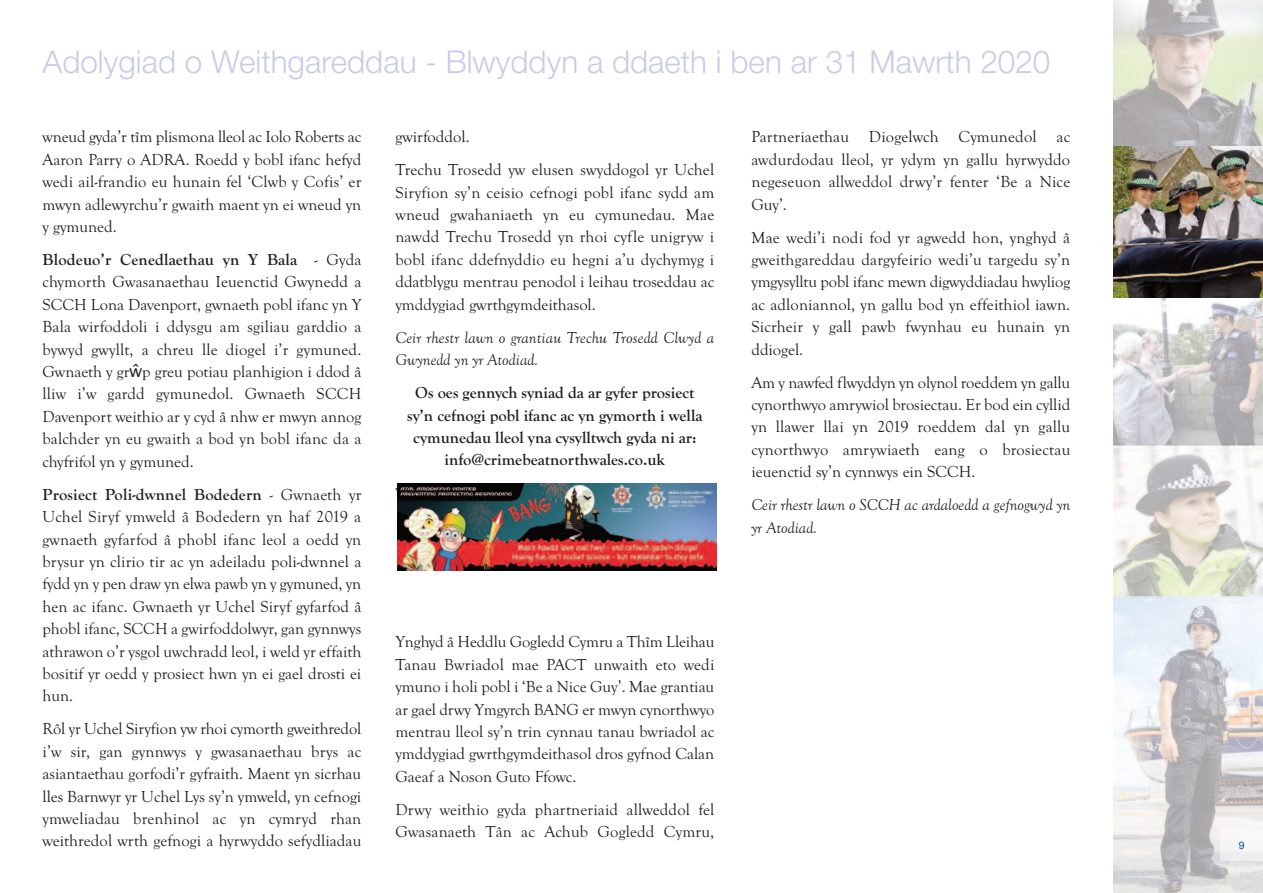
<style>
.page{position:relative;width:1263px;height:893px;background:#fff}
.page>*{position:absolute;margin:0;border:0;box-sizing:border-box;transform-origin:0 0}
.t1{font:300 31.5px "Helvetica Neue";color:#c7cde7}
.t2{font:16.5px/22.4px "Goudy Old Style T";letter-spacing:.005em;color:#231f20;text-align:justify}
.t3{font:700 16.5px/22.4px "Goudy Old Style T";color:#231f20;text-align:center}
.t4{font:italic 16.5px/22.4px "Goudy Old Style T";color:#231f20}
.t5{font:10.5px "Helvetica Neue";color:#0154a6}
.s1{font-weight:700}
.s2{font-family:"Lucida Grande"}
</style>
<div class="page">
<img style="left:1113px;top:0;width:150px;height:893px">
<div style="left:1220px;top:829px;width:43px;height:32px;background:#f7f6f5"></div>
<img style="left:397px;top:483px;width:319px;height:88px">
<img style="left:1114px;top:146px;width:149px;height:151px">
<h1 class="t1" style="left:43px;top:36px;width:1009px">Adolygiad o Weithgareddau - Blwyddyn a ddaeth i ben ar 31 Mawrth 2020</h1>
<p class="t2" style="left:43px;top:125px;width:320px">wneud gyda’r tîm plismona lleol ac Iolo Roberts ac Aaron Parry o ADRA. Roedd y bobl ifanc hefyd wedi ail-frandio eu hunain fel ‘Clwb y Cofis’ er mwyn adlewyrchu’r gwaith maent yn ei wneud yn y gymuned.</p>
<p class="t2" style="left:43px;top:248px;width:320px"><span class="s1">Blodeuo’r Cenedlaethau yn Y Bala</span> - Gyda chymorth Gwasanaethau Ieuenctid Gwynedd a SCCH Lona Davenport, gwnaeth pobl ifanc yn Y Bala wirfoddoli i ddysgu am sgiliau garddio a bywyd gwyllt, a chreu lle diogel i’r gymuned.<br>Gwnaeth y gr<span class="s2">ŵ</span>p greu potiau planhigion i ddod â lliw i’w gardd gymunedol. Gwnaeth SCCH Davenport weithio ar y cyd â nhw er mwyn annog balchder yn eu gwaith a bod yn bobl ifanc da a chyfrifol yn y gymuned.</p>
<p class="t2" style="left:42px;top:483px;width:320px"><span class="s1">Prosiect Poli-dwnnel Bodedern</span> - Gwnaeth yr Uchel Siryf ymweld â Bodedern yn haf 2019 a gwnaeth gyfarfod â phobl ifanc leol a oedd yn brysur yn clirio tir ac yn adeiladu poli-dwnnel a fydd yn y pen draw yn elwa pawb yn y gymuned, yn hen ac ifanc. Gwnaeth yr Uchel Siryf gyfarfod â phobl ifanc, SCCH a gwirfoddolwyr, gan gynnwys athrawon o’r ysgol uwchradd leol, i weld yr effaith bositif yr oedd y prosiect hwn yn ei gael drosti ei hun.</p>
<p class="t2" style="left:42px;top:718px;width:320px">Rôl yr Uchel Siryfion yw rhoi cymorth gweithredol i’w sir, gan gynnwys y gwasanaethau brys ac asiantaethau gorfodi’r gyfraith. Maent yn sicrhau lles Barnwyr yr Uchel Lys sy’n ymweld, yn cefnogi ymweliadau brenhinol ac yn cymryd rhan weithredol wrth gefnogi a hyrwyddo sefydliadau</p>
<p class="t2" style="left:395px;top:120px;width:320px;line-height:33px">gwirfoddol.<br>Trechu Trosedd yw elusen swyddogol yr Uchel</p>
<p class="t2" style="left:395px;top:181px;width:320px">Siryfion sy’n ceisio cefnogi pobl ifanc sydd am wneud gwahaniaeth yn eu cymunedau. Mae nawdd Trechu Trosedd yn rhoi cyfle unigryw i bobl ifanc ddefnyddio eu hegni a’u dychymyg i ddatblygu mentrau penodol i leihau troseddau ac ymddygiad gwrthgymdeithasol.</p>
<p class="t4" style="left:395px;top:326px;width:320px">Ceir rhestr lawn o grantiau Trechu Trosedd Clwyd a<br>Gwynedd yn yr Atodiad.</p>
<p class="t3" style="left:407px;top:381px;width:297px">Os oes gennych syniad da ar gyfer prosiect sy’n cefnogi pobl ifanc ac yn gymorth i wella cymunedau lleol yna cysylltwch gyda ni ar: info@crimebeatnorthwales.co.uk</p>
<p class="t2" style="left:395px;top:631px;width:320px">Ynghyd â Heddlu Gogledd Cymru a Thîm Lleihau Tanau Bwriadol mae PACT unwaith eto wedi ymuno i holi pobl i ‘Be a Nice Guy’. Mae grantiau ar gael drwy Ymgyrch BANG er mwyn cynorthwyo mentrau lleol sy’n trin cynnau tanau bwriadol ac ymddygiad gwrthgymdeithasol dros gyfnod Calan Gaeaf a Noson Guto Ffowc.</p>
<p class="t2" style="left:395px;top:798px;width:320px">Drwy weithio gyda phartneriaid allweddol fel<br>Gwasanaeth Tân ac Achub Gogledd Cymru,</p>
<p class="t2" style="left:751px;top:125px;width:320px">Partneriaethau Diogelwch Cymunedol ac awdurdodau lleol, yr ydym yn gallu hyrwyddo negeseuon allweddol drwy’r fenter ‘Be a Nice Guy’.</p>
<p class="t2" style="left:751px;top:226px;width:320px">Mae wedi’i nodi fod yr agwedd hon, ynghyd â gweithgareddau dargyfeirio wedi’u targedu sy’n ymgysylltu pobl ifanc mewn digwyddiadau hwyliog ac adloniannol, yn gallu bod yn effeithiol iawn.<br>Sicrheir y gall pawb fwynhau eu hunain yn ddiogel.</p>
<p class="t2" style="left:751px;top:371px;width:320px">Am y nawfed flwyddyn yn olynol roeddem yn gallu cynorthwyo amrywiol brosiectau. Er bod ein cyllid yn llawer llai yn 2019 roeddem dal yn gallu cynorthwyo amrywiaeth eang o brosiectau ieuenctid sy’n cynnwys ein SCCH.</p>
<p class="t4" style="left:751px;top:493px;width:320px">Ceir rhestr lawn o SCCH ac ardaloedd a gefnogwyd yn yr Atodiad.</p>
<p class="t5" style="left:1239px;top:839px;width:7px">9</p>
</div>
